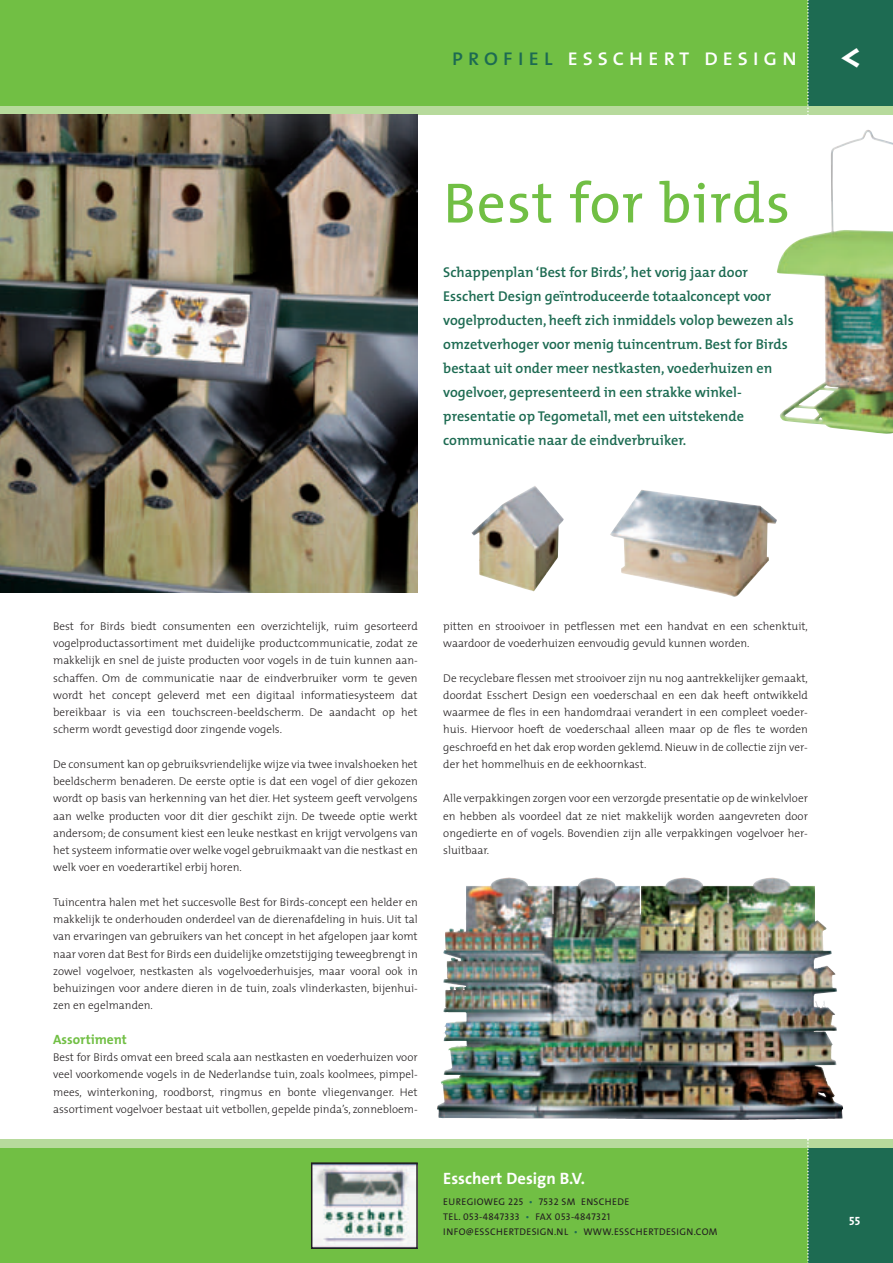
<style>
.page{position:relative;width:893px;height:1263px;background:#fff}
.page>*{position:absolute;margin:0;border:0;box-sizing:border-box;transform-origin:0 0}
.t1{font:57px "The Mix Plain+GRUMCD";letter-spacing:.02em;color:#71bf44}
.t2{font:24px "The Sans Caps+SOGLJC";letter-spacing:.175em;color:#fff}
.t3{font:16.5px "The Sans Bold Plain+LMGOTL";color:#fff}
.t4{font:14.25px/24px "The Mix Semi Bold Plain+OPSXDL";color:#1d6b52}
.t5{font:13.5px "The Mix Bold Plain+FWDBWM";color:#71bf44}
.t6{font:12px "The Sans Bold Caps+YGRVWG";color:#fff}
.t7{font:11.25px/17.2px "The Mix Light Plain+TIZOIC";color:#231f20;text-align:justify}
.t8{font:9.75px/15px "The Sans Caps+SOGLJC";letter-spacing:.035em;color:#231f20}
.s1{color:#1d6b52}
.s2{font-family:"Quadraat Bold+HEWQNJ";font-size:39px}
</style>
<div class="page">
<img style="left:0;top:0;width:893px;height:1263px">
<h2 class="t2" style="left:451px;top:42px;width:412px"><span class="s1">profiel</span> esschert design <span class="s2">&lt;</span></h2>
<h1 class="t1" style="left:443px;top:169px;width:348px">Best for birds</h1>
<p class="t4" style="left:443px;top:261px;width:352px">Schappenplan ‘Best for Birds’, het vorig jaar door Esschert Design geïntroduceerde totaalconcept voor vogelproducten, heeft zich inmiddels volop bewezen als omzetverhoger voor menig tuincentrum. Best for Birds bestaat uit onder meer nestkasten, voederhuizen en vogelvoer, gepresenteerd in een strakke winkel&shy;presentatie op Tegometall, met een uitstekende communicatie naar de eindverbruiker.</p>
<p class="t7" style="left:53px;top:618px;width:366px">Best for Birds biedt consumenten een overzichtelijk, ruim gesorteerd vogelproductassortiment met duidelijke productcommunicatie, zodat ze makkelijk en snel de juiste producten voor vogels in de tuin kunnen aan&shy;schaffen. Om de communicatie naar de eindverbruiker vorm te geven wordt het concept geleverd met een digitaal informatiesysteem dat bereikbaar is via een touchscreen-beeldscherm. De aandacht op het scherm wordt gevestigd door zingende vogels.</p>
<p class="t7" style="left:53px;top:756px;width:366px">De consument kan op gebruiksvriendelijke wijze via twee invalshoeken het beeldscherm benaderen. De eerste optie is dat een vogel of dier gekozen wordt op basis van herkenning van het dier. Het systeem geeft vervolgens aan welke producten voor dit dier geschikt zijn. De tweede optie werkt andersom; de consument kiest een leuke nestkast en krijgt vervolgens van het systeem informatie over welke vogel gebruikmaakt van die nestkast en welk voer en voederartikel erbij horen.</p>
<p class="t7" style="left:53px;top:894px;width:366px">Tuincentra halen met het succesvolle Best for Birds-concept een helder en makkelijk te onderhouden onderdeel van de dierenafdeling in huis. Uit tal van ervaringen van gebruikers van het concept in het afgelopen jaar komt naar voren dat Best for Birds een duidelijke omzetstijging teweegbrengt in zowel vogelvoer, nestkasten als vogelvoederhuisjes, maar vooral ook in behuizingen voor andere dieren in de tuin, zoals vlinderkasten, bijenhui&shy;zen en egelmanden.</p>
<p class="t5" style="left:53px;top:1035px;width:75px">Assortiment</p>
<p class="t7" style="left:53px;top:1050px;width:366px">Best for Birds omvat een breed scala aan nestkasten en voederhuizen voor veel voorkomende vogels in de Nederlandse tuin, zoals koolmees, pimpel&shy;mees, winterkoning, roodborst, ringmus en bonte vliegenvanger. Het assortiment vogelvoer bestaat uit vetbollen, gepelde pinda’s, zonnebloem-</p>
<p class="t7" style="left:443px;top:618px;width:366px">pitten en strooivoer in petflessen met een handvat en een schenktuit, waardoor de voederhuizen eenvoudig gevuld kunnen worden.</p>
<p class="t7" style="left:443px;top:670px;width:366px">De recyclebare flessen met strooivoer zijn nu nog aantrekkelijker gemaakt, doordat Esschert Design een voederschaal en een dak heeft ontwikkeld waarmee de fles in een handomdraai verandert in een compleet voeder&shy;huis. Hiervoor hoeft de voederschaal alleen maar op de fles te worden geschroefd en het dak erop worden geklemd. Nieuw in de collectie zijn ver&shy;der het hommelhuis en de eekhoornkast.</p>
<p class="t7" style="left:443px;top:791px;width:366px">Alle verpakkingen zorgen voor een verzorgde presentatie op de winkelvloer en hebben als voordeel dat ze niet makkelijk worden aangevreten door ongedierte en of vogels. Bovendien zijn alle verpakkingen vogelvoer her&shy;sluitbaar.</p>
<h3 class="t3" style="left:443px;top:1169px;width:143px">Esschert Design B.V.</h3>
<p class="t8" style="left:443px;top:1194px;width:276px">EUREGIOWEG 225 <span class="s1">•</span> 7532 SM ENSCHEDE<br>TEL. 053-4847333 <span class="s1">•</span> FAX 053-4847321<br>INFO@ESSCHERTDESIGN.NL <span class="s1">•</span> WWW.ESSCHERTDESIGN.COM</p>
<p class="t6" style="left:849px;top:1211px;width:13px">55</p>
</div>
